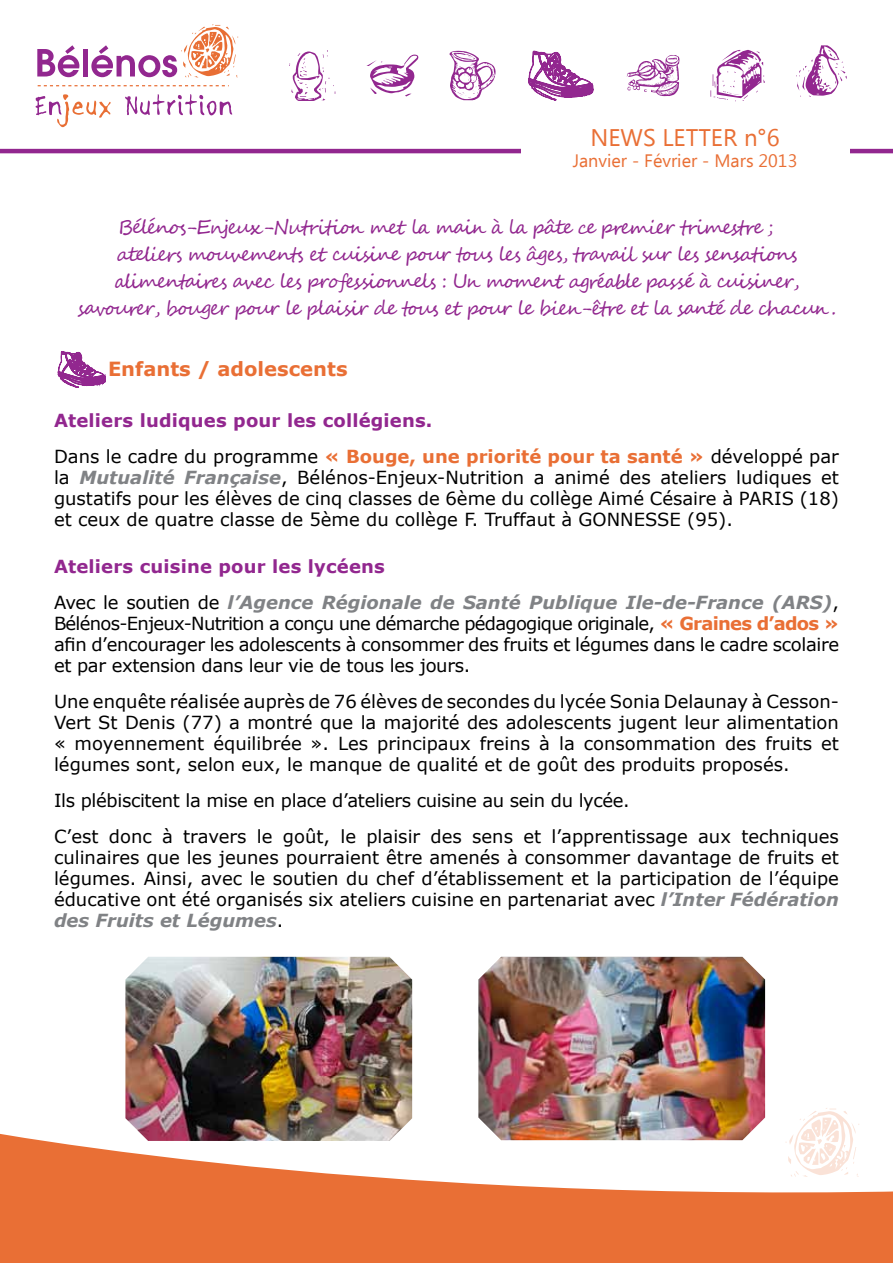
<style>
.page{position:relative;width:893px;height:1263px;background:#fff}
.page>*{position:absolute;margin:0;border:0;box-sizing:border-box;transform-origin:0 0}
.t1{font:24px "Ebrima";color:#e96f35}
.t2{font:19.5px "Segoe Script";letter-spacing:-.07em;color:#92278f}
.t3{font:700 19.5px "Verdana";color:#e96f35}
.t4{font:18px/21px "Verdana";color:#000;text-align:justify}
.t5{font:700 18px/36px "Verdana";letter-spacing:.01em;color:#92278f}
.t6{font:italic 700 18px/36px "Verdana";color:#808285}
.t7{font:18px "Ebrima";color:#e96f35}
.s1{font-weight:400;color:#000}
.s2{color:#e96f35}
.s3{font-weight:700;font-style:italic;color:#808285}
.s4{font-style:normal;color:#92278f}
.s5{font-weight:400;font-style:normal;color:#000}
.s6{font-weight:700;color:#e96f35}
</style>
<div class="page">
<svg style="left:57px;top:351px;width:49px;height:37px"></svg>
<svg style="left:37px;top:45px;width:42px;height:32px"></svg>
<div style="left:83px;top:49px;width:5px;height:27px;background:#92278f"></div>
<svg style="left:91px;top:24px;width:147px;height:53px"></svg>
<svg style="left:36px;top:94px;width:75px;height:33px"></svg>
<svg style="left:125px;top:94px;width:107px;height:21px"></svg>
<svg style="left:38px;top:85px;width:191px;height:1px"></svg>
<hr style="left:0;top:149px;width:893px;height:4px;background:#92278f">
<div style="left:521px;top:129px;width:328px;height:62px;background:#fff"></div>
<svg style="left:289px;top:50px;width:46px;height:51px"></svg>
<svg style="left:626px;top:55px;width:53px;height:41px"></svg>
<svg style="left:710px;top:50px;width:55px;height:51px"></svg>
<svg style="left:366px;top:55px;width:52px;height:41px"></svg>
<svg style="left:449px;top:51px;width:47px;height:49px"></svg>
<svg style="left:528px;top:50px;width:65px;height:50px"></svg>
<svg style="left:796px;top:45px;width:51px;height:52px"></svg>
<hr style="left:195px;top:36px;width:39px;height:1px;background:#000">
<hr style="left:195px;top:169px;width:39px;height:1px;background:#000">
<svg style="left:800px;top:1108px;width:47px;height:13px"></svg>
<svg style="left:0;top:1121px;width:893px;height:142px;fill:#e96f35"></svg>
<img style="left:125px;top:957px;width:287px;height:184px">
<img style="left:478px;top:957px;width:287px;height:183px">
<h1 class="t1" style="left:590px;top:121px;width:191px">NEWS LETTER n°6</h1>
<p class="t7" style="left:573px;top:148px;width:226px">Janvier - Février - Mars 2013</p>
<p class="t2" style="left:118px;top:211px;width:658px">Bélénos-Enjeux-Nutrition met la main à la pâte ce premier trimestre ;</p>
<p class="t2" style="left:117px;top:238px;width:682px">ateliers mouvements et cuisine pour tous les âges, travail sur les sensations</p>
<p class="t2" style="left:114px;top:265px;width:686px">alimentaires avec les professionnels : Un moment agréable passé à cuisiner,</p>
<p class="t2" style="left:78px;top:292px;width:760px">savourer, bouger pour le plaisir de tous et pour le bien-être et la santé de chacun .</p>
<p class="t3" style="left:108px;top:355px;width:241px">Enfants / adolescents</p>
<p class="t5" style="left:54px;top:402px;width:786px">Ateliers ludiques pour les collégiens.<br><span class="s1">Dans le cadre du programme</span> <span class="s2">« Bouge, une priorité pour ta santé »</span> <span class="s1">développé par</span></p>
<p class="t4" style="left:54px;top:467px;width:786px">la <span class="s3">Mutualité Française</span>, Bélénos-Enjeux-Nutrition a animé des ateliers ludiques et gustatifs pour les élèves de cinq classes de 6ème du collège Aimé Césaire à PARIS (18) et ceux de quatre classe de 5ème du collège F. Truffaut à GONNESSE (95).</p>
<p class="t6" style="left:54px;top:548px;width:786px"><span class="s4">Ateliers cuisine pour les lycéens<br></span><span class="s5">Avec le soutien de</span> l’Agence Régionale de Santé Publique Ile-de-France (ARS)<span class="s5">,</span></p>
<p class="t4" style="left:54px;top:613px;width:787px">Bélénos-Enjeux-Nutrition a conçu une démarche pédagogique originale, <span class="s6">« Graines d’ados » </span>afin d’encourager les adolescents à consommer des fruits et légumes dans le cadre scolaire et par extension dans leur vie de tous les jours.</p>
<p class="t4" style="left:54px;top:691px;width:786px">Une enquête réalisée auprès de 76 élèves de secondes du lycée Sonia Delaunay à Cesson-Vert St Denis (77) a montré que la majorité des adolescents jugent leur alimentation « moyennement équilibrée ». Les principaux freins à la consommation des fruits et légumes sont, selon eux, le manque de qualité et de goût des produits proposés.</p>
<p class="t4" style="left:54px;top:782px;width:786px;line-height:36px">Ils plébiscitent la mise en place d’ateliers cuisine au sein du lycée.<br>C’est donc à travers le goût, le plaisir des sens et l’apprentissage aux techniques</p>
<p class="t4" style="left:54px;top:847px;width:786px">culinaires que les jeunes pourraient être amenés à consommer davantage de fruits et légumes. Ainsi, avec le soutien du chef d’établissement et la participation de l’équipe éducative ont été organisés six ateliers cuisine en partenariat avec <span class="s3">l’Inter Fédération des Fruits et Légumes</span>.</p>
</div>
